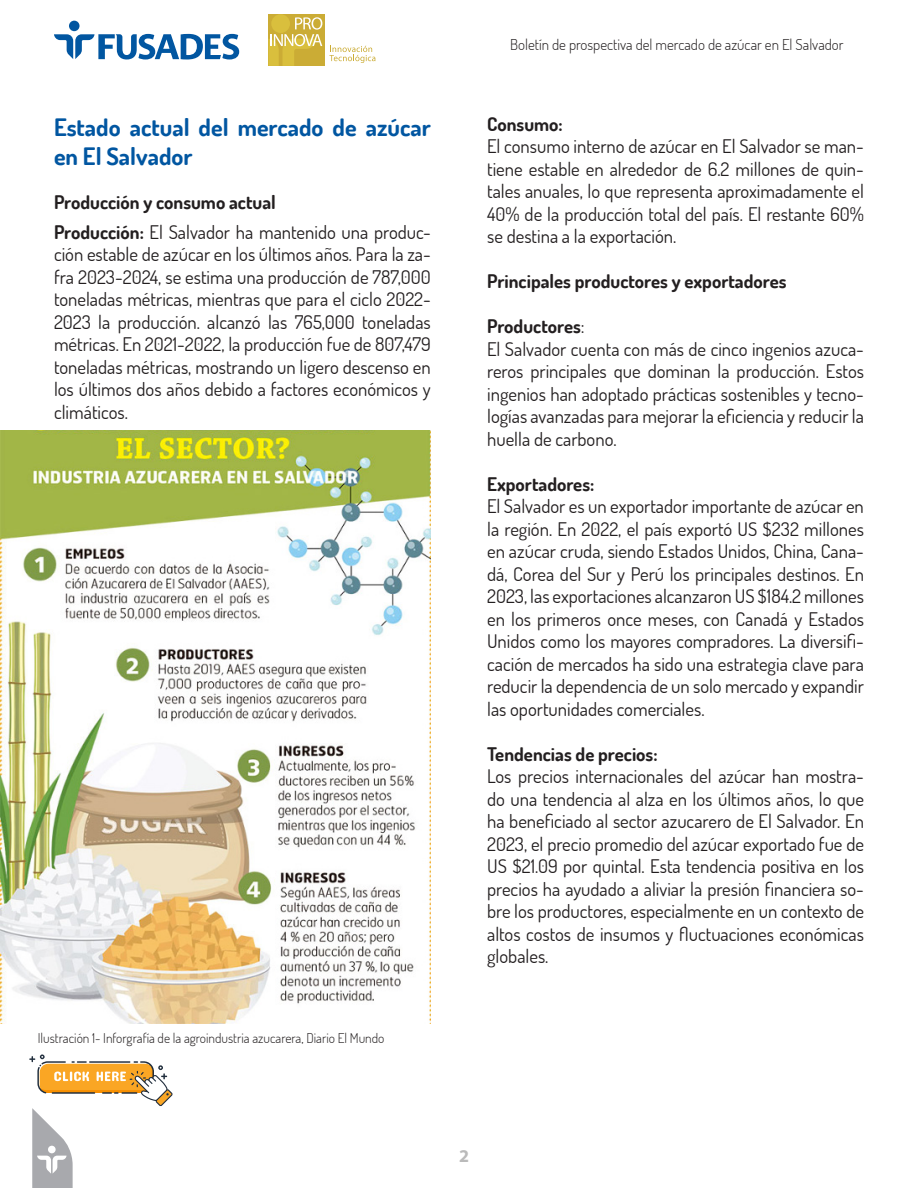
<style>
.page{position:relative;width:918px;height:1188px;background:#fff}
.page>*{position:absolute;margin:0;border:0;box-sizing:border-box;transform-origin:0 0}
.t1{font:700 24px/28.8px "Dosis";color:#0156a1}
.t2{font:18.75px/22.5px "Dosis";color:#231f20;text-align:justify}
.t3{font:700 18.75px "Dosis";color:#231f20}
.t4{font:700 18px "Myriad Pro";color:#bababa}
.t5{font:300 15px "Dosis";color:#231f20}
.t6{font:300 13.5px "Dosis";color:#231f20}
.s1{font-weight:700}
.s2{font-weight:400}
</style>
<div class="page">
<div style="left:268px;top:14px;width:57px;height:52px;background:#cbac35"></div>
<div style="left:271px;top:14px;width:19px;height:19px;background:#d9bf3d;border-radius:50%"></div>
<svg style="left:329px;top:46px;width:46px;height:17px"></svg>
<svg style="left:268px;top:17px;width:54px;height:49px"></svg>
<div style="left:69px;top:21px;width:11px;height:10px;background:#0156a1;border-radius:50%"></div>
<svg style="left:54px;top:34px;width:185px;height:26px"></svg>
<img style="left:1px;top:430px;width:430px;height:594px">
<svg style="left:29px;top:1054px;width:144px;height:134px"></svg>
<p class="t1" style="left:54px;top:113px;width:378px">Estado actual del mercado de azúcar en El Salvador</p>
<p class="t3" style="left:54px;top:190px;width:223px">Producción y consumo actual</p>
<p class="t2" style="left:54px;top:220px;width:378px"><span class="s1">Producción:</span> El Salvador ha mantenido una produc&shy;ción estable de azúcar en los últimos años. Para la za&shy;fra 2023-2024, se estima una producción de 787,000 toneladas métricas, mientras que para el ciclo 2022- 2023 la producción. alcanzó las 765,000 toneladas métricas. En 2021-2022, la producción fue de 807,479 toneladas métricas, mostrando un ligero descenso en los últimos dos años debido a factores económicos y climáticos.</p>
<p class="t6" style="left:38px;top:1029px;width:348px">Ilustración 1- Inforgrafía de la agroindustria azucarera, Diario El Mundo</p>
<p class="t5" style="left:510px;top:34px;width:335px">Boletín de prospectiva del mercado de azúcar en El Salvador</p>
<p class="t3" style="left:487px;top:112px;width:77px">Consumo:</p>
<p class="t2" style="left:487px;top:135px;width:378px">El consumo interno de azúcar en El Salvador se man&shy;tiene estable en alrededor de 6.2 millones de quin&shy;tales anuales, lo que representa aproximadamente el 40% de la producción total del país. El restante 60% se destina a la exportación.</p>
<p class="t3" style="left:487px;top:270px;width:301px">Principales productores y exportadores</p>
<p class="t3" style="left:487px;top:315px;width:99px">Productores<span class="s2">:</span></p>
<p class="t2" style="left:487px;top:337px;width:378px">El Salvador cuenta con más de cinco ingenios azuca&shy;reros principales que dominan la producción. Estos ingenios han adoptado prácticas sostenibles y tecno&shy;logías avanzadas para mejorar la eficiencia y reducir la huella de carbono.</p>
<p class="t3" style="left:487px;top:472px;width:109px">Exportadores:</p>
<p class="t2" style="left:487px;top:495px;width:378px">El Salvador es un exportador importante de azúcar en la región. En 2022, el país exportó US $232 millones en azúcar cruda, siendo Estados Unidos, China, Cana&shy;dá, Corea del Sur y Perú los principales destinos. En 2023, las exportaciones alcanzaron US $184.2 millones en los primeros once meses, con Canadá y Estados Unidos como los mayores compradores. La diversifi&shy;cación de mercados ha sido una estrategia clave para reducir la dependencia de un solo mercado y expandir las oportunidades comerciales.</p>
<p class="t3" style="left:487px;top:742px;width:172px">Tendencias de precios:</p>
<p class="t2" style="left:487px;top:765px;width:378px">Los precios internacionales del azúcar han mostra&shy;do una tendencia al alza en los últimos años, lo que ha beneficiado al sector azucarero de El Salvador. En 2023, el precio promedio del azúcar exportado fue de US $21.09 por quintal. Esta tendencia positiva en los precios ha ayudado a aliviar la presión financiera so&shy;bre los productores, especialmente en un contexto de altos costos de insumos y fluctuaciones económicas globales.</p>
<p class="t4" style="left:459px;top:1144px;width:11px">2</p>
</div>
